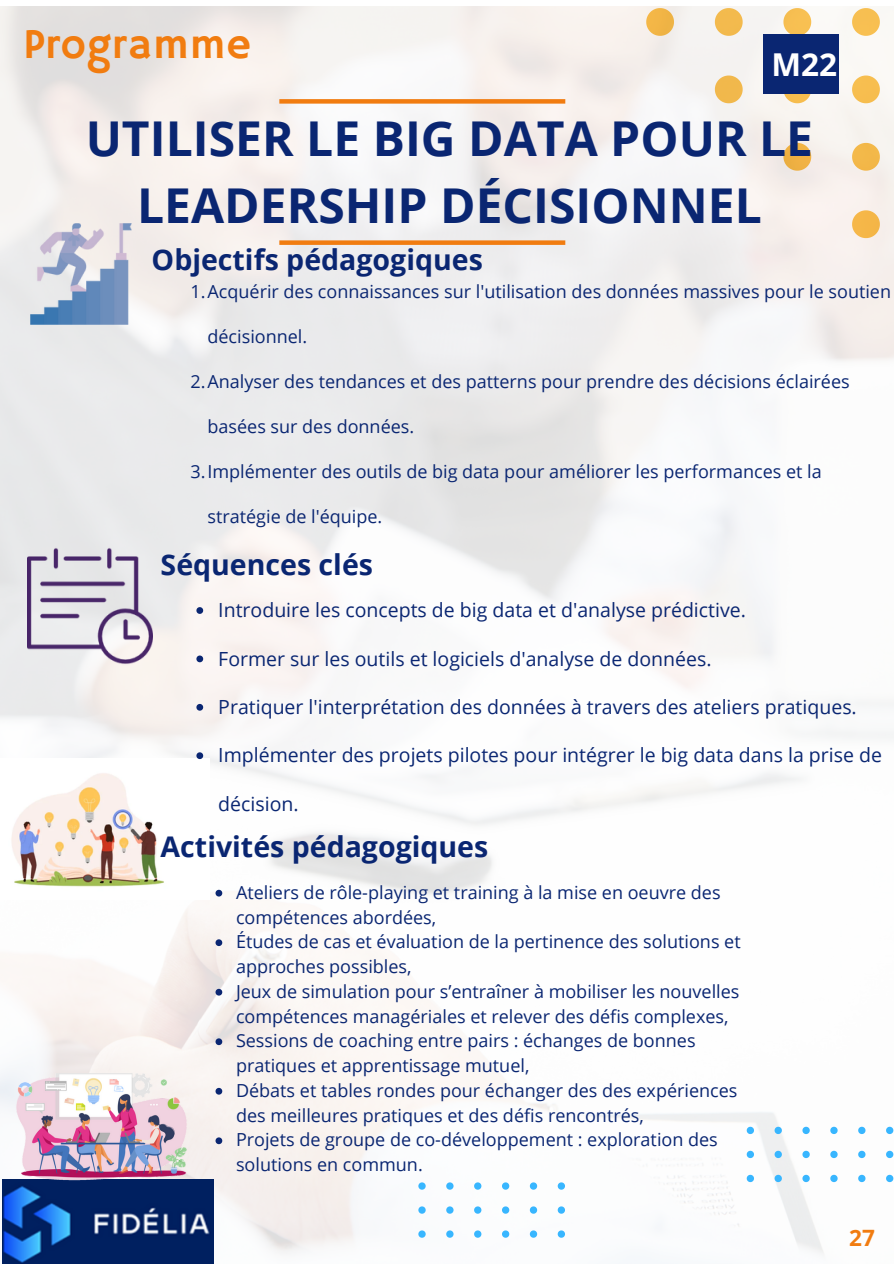
<style>
.page{position:relative;width:894px;height:1264px;background:#fff}
.page>*{position:absolute;margin:0;border:0;box-sizing:border-box;transform-origin:0 0}
.t1{font:700 48px/66.3px "Open Sans";color:#0a2672;text-align:center}
.t2{font:42.75px "Hammersmith One";letter-spacing:.02em;color:#f17c10}
.t3{font:700 31.5px "Open Sans";color:#fff}
.t4{font:700 28.5px "Open Sans";color:#0a2672}
.t5{font:700 22.5px "Open Sans";color:#f17c10}
.t6{font:19.5px "Open Sans";color:#0a2672}
.t7{font:18px/24.8px "Open Sans";color:#0a2672}
</style>
<div class="page">
<img style="left:0;top:7px;width:893px;height:1256px">
<img style="left:25px;top:218px;width:112px;height:111px">
<img style="left:27px;top:543px;width:125px;height:125px">
<img style="left:0;top:758px;width:209px;height:141px">
<svg style="left:557px;top:1230px;width:8px;height:7px"></svg>
<svg style="left:529px;top:1230px;width:8px;height:7px"></svg>
<svg style="left:502px;top:1230px;width:7px;height:7px"></svg>
<svg style="left:474px;top:1230px;width:7px;height:7px"></svg>
<svg style="left:446px;top:1230px;width:7px;height:7px"></svg>
<svg style="left:418px;top:1230px;width:7px;height:7px"></svg>
<svg style="left:557px;top:1206px;width:8px;height:7px"></svg>
<svg style="left:529px;top:1206px;width:8px;height:7px"></svg>
<svg style="left:502px;top:1206px;width:7px;height:7px"></svg>
<svg style="left:474px;top:1206px;width:7px;height:7px"></svg>
<svg style="left:446px;top:1206px;width:7px;height:7px"></svg>
<svg style="left:418px;top:1206px;width:7px;height:7px"></svg>
<svg style="left:557px;top:1182px;width:8px;height:7px"></svg>
<svg style="left:529px;top:1182px;width:8px;height:7px"></svg>
<svg style="left:502px;top:1182px;width:7px;height:7px"></svg>
<svg style="left:474px;top:1182px;width:7px;height:7px"></svg>
<svg style="left:446px;top:1182px;width:7px;height:7px"></svg>
<svg style="left:418px;top:1182px;width:7px;height:7px"></svg>
<svg style="left:885px;top:1174px;width:8px;height:8px"></svg>
<svg style="left:857px;top:1174px;width:8px;height:8px"></svg>
<svg style="left:830px;top:1174px;width:7px;height:8px"></svg>
<svg style="left:802px;top:1174px;width:7px;height:8px"></svg>
<svg style="left:774px;top:1174px;width:7px;height:8px"></svg>
<svg style="left:746px;top:1174px;width:7px;height:8px"></svg>
<svg style="left:885px;top:1150px;width:8px;height:8px"></svg>
<svg style="left:857px;top:1150px;width:8px;height:8px"></svg>
<svg style="left:830px;top:1150px;width:7px;height:8px"></svg>
<svg style="left:802px;top:1150px;width:7px;height:8px"></svg>
<svg style="left:774px;top:1150px;width:7px;height:8px"></svg>
<svg style="left:746px;top:1150px;width:7px;height:8px"></svg>
<svg style="left:885px;top:1126px;width:8px;height:8px"></svg>
<svg style="left:857px;top:1126px;width:8px;height:8px"></svg>
<svg style="left:830px;top:1126px;width:7px;height:8px"></svg>
<svg style="left:802px;top:1126px;width:7px;height:8px"></svg>
<svg style="left:774px;top:1126px;width:7px;height:8px"></svg>
<svg style="left:746px;top:1126px;width:7px;height:8px"></svg>
<img style="left:3px;top:1179px;width:210px;height:84px">
<div style="left:279px;top:240px;width:286px;height:5px;background:#f17c10"></div>
<div style="left:279px;top:99px;width:286px;height:5px;background:#f17c10"></div>
<div style="left:762px;top:34px;width:75px;height:59px;background:#0a2672"></div>
<svg style="left:196px;top:607px;width:7px;height:7px"></svg>
<svg style="left:196px;top:655px;width:7px;height:7px"></svg>
<svg style="left:196px;top:704px;width:7px;height:6px"></svg>
<svg style="left:196px;top:752px;width:7px;height:7px"></svg>
<svg style="left:215px;top:889px;width:7px;height:7px"></svg>
<svg style="left:215px;top:939px;width:7px;height:7px"></svg>
<svg style="left:215px;top:988px;width:7px;height:7px"></svg>
<svg style="left:215px;top:1038px;width:7px;height:7px"></svg>
<svg style="left:215px;top:1087px;width:7px;height:7px"></svg>
<svg style="left:215px;top:1137px;width:7px;height:7px"></svg>
<img style="left:3px;top:1064px;width:198px;height:124px">
<h1 class="t2" style="left:23px;top:19px;width:229px">Programme</h1>
<p class="t3" style="left:771px;top:42px;width:67px">M22</p>
<p class="t1" style="left:86px;top:104px;width:728px">UTILISER LE BIG DATA POUR LE<br>LEADERSHIP DÉCISIONNEL</p>
<h4 class="t4" style="left:152px;top:239px;width:332px">Objectifs pédagogiques</h4>
<p class="t7" style="left:190px;top:278px;width:701px">1.Acquérir des connaissances sur l'utilisation des données massives pour le soutien</p>
<p class="t7" style="left:207px;top:323px;width:101px">décisionnel.</p>
<p class="t7" style="left:190px;top:368px;width:660px">2.Analyser des tendances et des patterns pour prendre des décisions éclairées</p>
<p class="t7" style="left:207px;top:413px;width:208px">basées sur des données.</p>
<h4 class="t7" style="left:190px;top:458px;width:632px">3.Implémenter des outils de big data pour améliorer les performances et la</h4>
<h4 class="t7" style="left:207px;top:503px;width:176px">stratégie de l'équipe.</h4>
<p class="t4" style="left:160px;top:544px;width:214px">Séquences clés</p>
<p class="t6" style="left:218px;top:596px;width:529px">Introduire les concepts de big data et d'analyse prédictive.</p>
<p class="t6" style="left:218px;top:645px;width:494px">Former sur les outils et logiciels d'analyse de données.</p>
<p class="t6" style="left:218px;top:693px;width:639px">Pratiquer l'interprétation des données à travers des ateliers pratiques.</p>
<p class="t6" style="left:218px;top:741px;width:665px">Implémenter des projets pilotes pour intégrer le big data dans la prise de</p>
<p class="t6" style="left:218px;top:790px;width:82px">décision.</p>
<p class="t4" style="left:160px;top:826px;width:329px">Activités pédagogiques</p>
<p class="t7" style="left:236px;top:879px;width:486px">Ateliers de rôle-playing et training à la mise en oeuvre des compétences abordées,</p>
<h4 class="t7" style="left:236px;top:929px;width:506px">Études de cas et évaluation de la pertinence des solutions et approches possibles,</h4>
<p class="t7" style="left:236px;top:978px;width:505px">Jeux de simulation pour s’entraîner à mobiliser les nouvelles compétences managériales et relever des défis complexes,</p>
<p class="t7" style="left:236px;top:1028px;width:461px">Sessions de coaching entre pairs : échanges de bonnes pratiques et apprentissage mutuel,</p>
<p class="t7" style="left:236px;top:1077px;width:503px">Débats et tables rondes pour échanger des des expériences des meilleures pratiques et des défis rencontrés,</p>
<p class="t7" style="left:236px;top:1127px;width:483px">Projets de groupe de co-développement : exploration des solutions en commun.</p>
<p class="t5" style="left:849px;top:1221px;width:27px">27</p>
</div>
